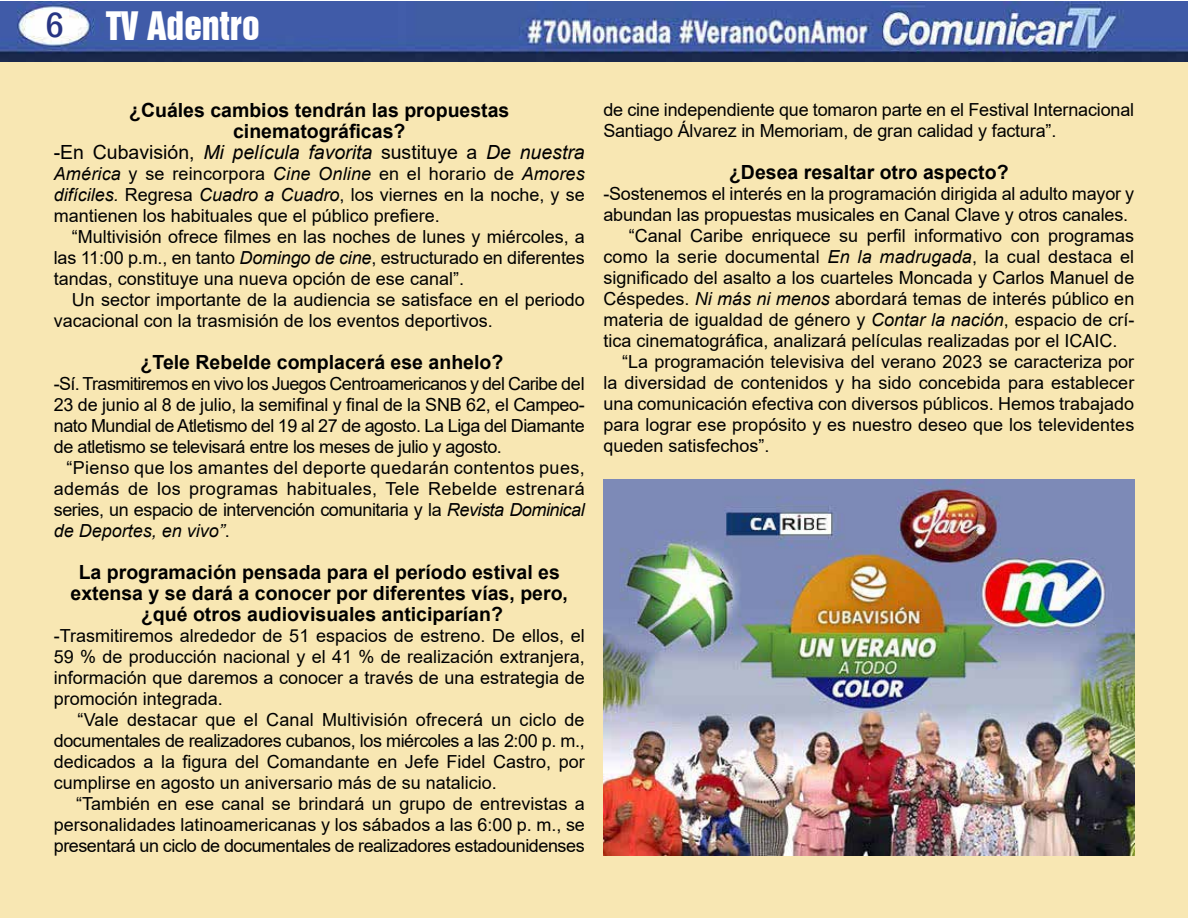
<style>
.page{position:relative;width:1188px;height:918px;background:#fff}
.page>*{position:absolute;margin:0;border:0;box-sizing:border-box;transform-origin:0 0}
.t1{font:36px "Swiss 921 BT Regular A";color:#fff}
.t2{font:700 19.5px/21px "Arial";color:#000;text-align:center}
.t3{font:18px/21px "Arial";color:#000;text-align:justify}
.s1{font-family:"Franklin Gothic";font-weight:500;font-stretch:condensed;color:#283583}
.s2{font-weight:400}
.s3{font-weight:400;font-style:italic}
.s4{font-style:italic}
</style>
<div class="page">
<div style="left:1px;top:62px;width:1187px;height:856px;background:#f8e7b3"></div>
<img style="left:0;top:1px;width:1188px;height:61px">
<img style="left:603px;top:479px;width:532px;height:376px">
<h1 class="t1" style="left:45px;top:2px;width:216px"><span class="s1">6</span> TV Adentro</h1>
<p class="t2" style="left:54px;top:100px;width:532px">¿Cuáles cambios tendrán las propuestas cinematográficas?<br><span class="s2">-En Cubavisión,</span> <span class="s3">Mi película favorita</span> <span class="s2">sustituye a</span> <span class="s3">De nuestra</span></p>
<p class="t3" style="left:54px;top:163px;width:532px"><span class="s4">América</span> y se reincorpora <span class="s4">Cine Online</span> en el horario de <span class="s4">Amores difíciles.</span> Regresa <span class="s4">Cuadro a Cuadro</span>, los viernes en la noche, y se mantienen los habituales que el público prefiere.</p>
<p class="t3" style="left:54px;top:226px;width:532px;text-indent:18px">“Multivisión ofrece filmes en las noches de lunes y miércoles, a las 11:00 p.m., en tanto <span class="s4">Domingo de cine</span>, estructurado en diferentes tandas, constituye una nueva opción de ese canal”.</p>
<p class="t3" style="left:54px;top:289px;width:533px;text-indent:18px">Un sector importante de la audiencia se satisface en el periodo vacacional con la trasmisión de los eventos deportivos.</p>
<p class="t2" style="left:141px;top:352px;width:364px">¿Tele Rebelde complacerá ese anhelo?</p>
<p class="t3" style="left:54px;top:373px;width:533px">-Sí. Trasmitiremos en vivo los Juegos Centroamericanos y del Caribe del 23 de junio al 8 de julio, la semifinal y final de la SNB 62, el Campeo&shy;nato Mundial de Atletismo del 19 al 27 de agosto. La Liga del Diamante de atletismo se televisará entre los meses de julio y agosto.</p>
<p class="t3" style="left:54px;top:457px;width:532px;text-indent:13px">“Pienso que los amantes del deporte quedarán contentos pues, además de los programas habituales, Tele Rebelde estrenará series, un espacio de intervención comunitaria y la <span class="s4">Revista Dominical de Deportes, en vivo”</span>.</p>
<p class="t2" style="left:71px;top:562px;width:499px">La programación pensada para el período estival es extensa y se dará a conocer por diferentes vías, pero, ¿qué otros audiovisuales anticiparían?</p>
<p class="t3" style="left:54px;top:625px;width:533px">-Trasmitiremos alrededor de 51 espacios de estreno. De ellos, el 59 % de producción nacional y el 41 % de realización extranjera, información que daremos a conocer a través de una estrategia de promoción integrada.</p>
<p class="t3" style="left:54px;top:709px;width:532px;text-indent:24px">“Vale destacar que el Canal Multivisión ofrecerá un ciclo de documentales de realizadores cubanos, los miércoles a las 2:00 p. m., dedicados a la figura del Comandante en Jefe Fidel Castro, por cumplirse en agosto un aniversario más de su natalicio.</p>
<p class="t3" style="left:54px;top:793px;width:533px;text-indent:22px">“También en ese canal se brindará un grupo de entrevistas a personalidades latinoamericanas y los sábados a las 6:00 p. m., se presentará un ciclo de documentales de realizadores estadounidenses</p>
<p class="t3" style="left:603px;top:99px;width:532px">de cine independiente que tomaron parte en el Festival Internacional<br>Santiago Álvarez in Memoriam, de gran calidad y factura”.</p>
<p class="t2" style="left:729px;top:162px;width:281px">¿Desea resaltar otro aspecto?</p>
<p class="t3" style="left:603px;top:183px;width:532px">-Sostenemos el interés en la programación dirigida al adulto mayor y</p>
<p class="t3" style="left:603px;top:204px;width:526px">abundan las propuestas musicales en Canal Clave y otros canales.</p>
<p class="t3" style="left:629px;top:225px;width:507px">“Canal Caribe enriquece su perfil informativo con programas</p>
<p class="t3" style="left:603px;top:246px;width:532px">como la serie documental <span class="s4">En la madrugada</span>, la cual destaca el</p>
<p class="t3" style="left:603px;top:267px;width:532px">significado del asalto a los cuarteles Moncada y Carlos Manuel de</p>
<p class="t3" style="left:603px;top:288px;width:532px">Céspedes. <span class="s4">Ni más ni menos</span> abordará temas de interés público en</p>
<p class="t3" style="left:603px;top:309px;width:532px">materia de igualdad de género y <span class="s4">Contar la nación</span>, espacio de crí-</p>
<p class="t3" style="left:603px;top:330px;width:516px">tica cinematográfica, analizará películas realizadas por el ICAIC.</p>
<p class="t3" style="left:622px;top:351px;width:514px">“La programación televisiva del verano 2023 se caracteriza por</p>
<p class="t3" style="left:603px;top:372px;width:532px">la diversidad de contenidos y ha sido concebida para establecer</p>
<p class="t3" style="left:603px;top:393px;width:532px">una comunicación efectiva con diversos públicos. Hemos trabajado</p>
<p class="t3" style="left:603px;top:414px;width:532px">para lograr ese propósito y es nuestro deseo que los televidentes</p>
<p class="t3" style="left:603px;top:435px;width:168px">queden satisfechos”.</p>
</div>
